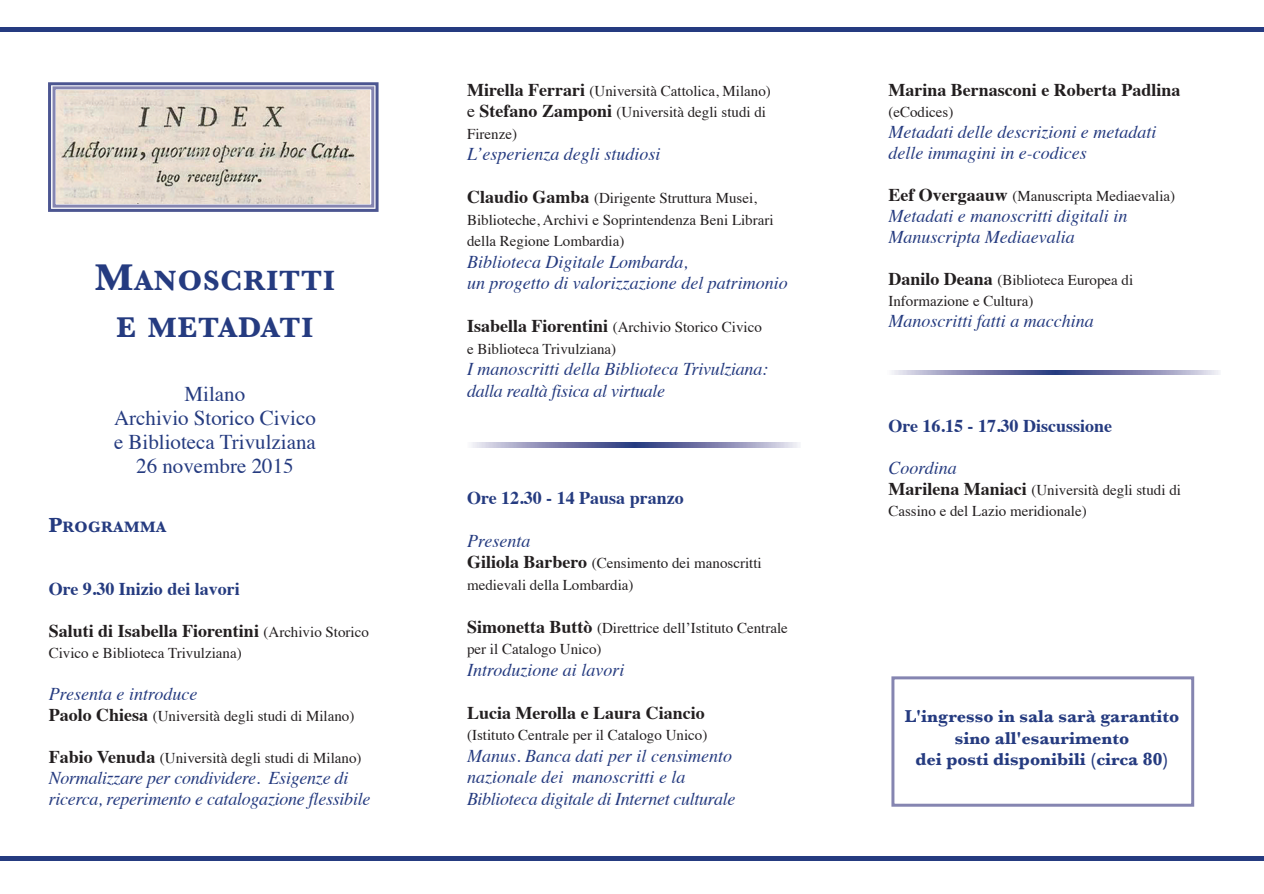
<style>
.page{position:relative;width:1264px;height:894px;background:#fff}
.page>*{position:absolute;margin:0;border:0;box-sizing:border-box;transform-origin:0 0}
.t1{font:700 29.25px/46.5px "Baskerville";letter-spacing:.035em;color:#253b80;text-align:center}
.t2{font:21px/24px "Times";color:#253b80;text-align:center}
.t3{font:italic 18px/21.5px "Times";color:#253b80}
.t4{font:700 18px "Times";color:#231f20}
.t5{font:700 18px/21.6px "Baskerville";color:#253b80;text-align:center}
.t6{font:700 18px "Times";color:#253b80}
.t7{font:700 15.75px "Baskerville";letter-spacing:.035em;color:#253b80}
.t8{font:15px/21.5px "Times";color:#231f20}
.s1{font-size:39px}
.s2{font-size:21px}
.s3{font-weight:400;font-size:15px}
.s4{font-weight:700;font-size:18px}
.s5{font-size:18px}
</style>
<div class="page">
<hr style="left:0;top:856px;width:1264px;height:4px;background:#253b80">
<div style="left:0;top:27px;width:1264px;height:5px;background:#253b80"></div>
<img style="left:57px;top:91px;width:313px;height:112px">
<div style="left:53px;top:86px;width:321px;height:122px;border:3px solid #8585b1"></div>
<div style="left:48px;top:82px;width:330px;height:130px;border:3px solid #4c5691"></div>
<div style="left:891px;top:676px;width:303px;height:131px;border:3px solid #8585b1"></div>
<svg style="left:472px;top:443px;width:326px;height:4px"></svg>
<svg style="left:892px;top:371px;width:327px;height:4px"></svg>
<h1 class="t1" style="left:95px;top:257px;width:242px"><span class="s1">M</span>anoscritti e Metadati</h1>
<h2 class="t2" style="left:114px;top:384px;width:203px">Milano<br>Archivio Storico Civico e Biblioteca Trivulziana<br>26 novembre 2015</h2>
<p class="t7" style="left:49px;top:517px;width:119px"><span class="s2">p</span>rogramma</p>
<p class="t6" style="left:49px;top:581px;width:193px">Ore 9.30 Inizio dei lavori</p>
<p class="t4" style="left:49px;top:623px;width:322px">Saluti di Isabella Fiorentini <span class="s3">(Archivio Storico</span></p>
<p class="t8" style="left:49px;top:643px;width:194px">Civico e Biblioteca Trivulziana)</p>
<p class="t3" style="left:49px;top:684px;width:150px">Presenta e introduce</p>
<p class="t8" style="left:49px;top:706px;width:307px"><span class="s4">Paolo Chiesa</span> (università degli studi di Milano)</p>
<p class="t8" style="left:49px;top:748px;width:314px"><span class="s4">Fabio Venuda</span> (università degli studi di Milano)</p>
<p class="t3" style="left:49px;top:769px;width:323px;line-height:21px">Normalizzare per condividere. Esigenze di ricerca, reperimento e catalogazione flessibile</p>
<p class="t8" style="left:467px;top:81px;width:305px"><span class="s4">Mirella Ferrari</span> (università Cattolica, Milano) <span class="s5">e</span> <span class="s4">Stefano Zamponi</span> (università degli studi di<br>Firenze)</p>
<p class="t3" style="left:467px;top:145px;width:195px">L’esperienza degli studiosi</p>
<p class="t8" style="left:467px;top:189px;width:308px"><span class="s4">Claudio Gamba</span> (Dirigente Struttura Musei,<br>Biblioteche, Archivi e Soprintendenza Beni Librari della Regione Lombardia)</p>
<p class="t3" style="left:467px;top:252px;width:322px">Biblioteca Digitale Lombarda,<br>un progetto di valorizzazione del patrimonio</p>
<p class="t8" style="left:467px;top:318px;width:296px"><span class="s4">Isabella Fiorentini</span> (Archivio Storico Civico e Biblioteca Trivulziana)</p>
<p class="t3" style="left:467px;top:360px;width:303px">I manoscritti della Biblioteca Trivulziana: dalla realtà fisica al virtuale</p>
<p class="t6" style="left:467px;top:490px;width:218px">Ore 12.30 - 14 Pausa pranzo</p>
<p class="t3" style="left:467px;top:532px;width:65px">Presenta</p>
<p class="t8" style="left:467px;top:554px;width:296px"><span class="s4">Giliola Barbero</span> (Censimento dei manoscritti medievali della Lombardia)</p>
<p class="t8" style="left:467px;top:618px;width:322px"><span class="s4">Simonetta Buttò</span> (Direttrice dell’Istituto Centrale per il Catalogo unico)</p>
<p class="t3" style="left:467px;top:661px;width:159px">Introduzione ai lavori</p>
<p class="t4" style="left:467px;top:705px;width:239px">Lucia Merolla e Laura Ciancio</p>
<p class="t8" style="left:467px;top:726px;width:242px">(Istituto Centrale per il Catalogo unico)</p>
<p class="t3" style="left:467px;top:746px;width:270px">Manus. Banca dati per il censimento nazionale dei manoscritti e la<br>Biblioteca digitale di Internet culturale</p>
<p class="t4" style="left:888px;top:82px;width:293px">Marina Bernasconi e Roberta Padlina</p>
<p class="t8" style="left:888px;top:102px;width:66px">(eCodices)</p>
<p class="t3" style="left:888px;top:123px;width:269px;line-height:21px">Metadati delle descrizioni e metadati delle immagini in e-codices</p>
<p class="t8" style="left:888px;top:186px;width:288px"><span class="s4">Eef Overgaauw</span> (Manuscripta Mediaevalia)</p>
<p class="t3" style="left:888px;top:207px;width:240px;line-height:21px">Metadati e manoscritti digitali in<br>Manuscripta Mediaevalia</p>
<p class="t8" style="left:888px;top:271px;width:246px;line-height:21px"><span class="s4">Danilo Deana</span> (Biblioteca Europea di<br>Informazione e Cultura)</p>
<p class="t3" style="left:888px;top:312px;width:207px">Manoscritti fatti a macchina</p>
<p class="t6" style="left:888px;top:418px;width:225px">Ore 16.15 - 17.30 Discussione</p>
<p class="t3" style="left:888px;top:459px;width:70px">Coordina</p>
<p class="t8" style="left:888px;top:481px;width:294px;line-height:21px"><span class="s4">Marilena Maniaci</span> (università degli studi di<br>Cassino e del Lazio meridionale)</p>
<p class="t5" style="left:905px;top:706px;width:276px">L'ingresso in sala sarà garantito sino all'esaurimento<br>dei posti disponibili (circa 80)</p>
</div>
